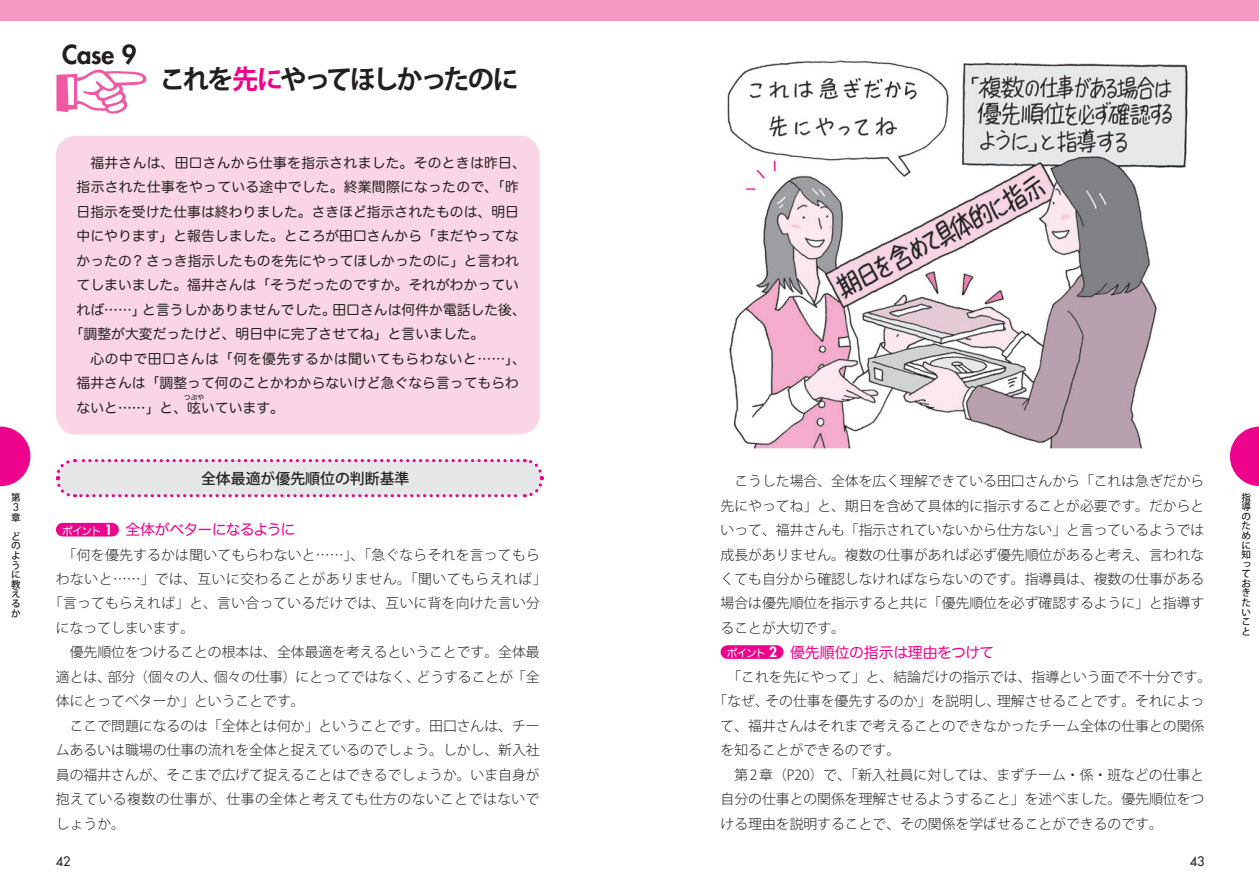
<style>
.page{position:relative;width:1259px;height:892px;background:#fff}
.page>*{position:absolute;margin:0;border:0;box-sizing:border-box;transform-origin:0 0}
.t1{font:700 26.55px "Koz Go Pro";letter-spacing:-.08em;color:#231f20}
.t2{font:800 25.5px "Futura";color:#231f20}
.t3{font:14.85px "Hira Maru Pro W4";letter-spacing:-.025em;color:#ed028c}
.t4{font:14.85px "Hira Maru Pro W4";letter-spacing:-.06em;color:#ed028c}
.t5{font:500 14.85px "Koz Go Pro";color:#231f20}
.t6{font:300 13.8px/24.5px "Koz Go Pro";color:#231f20;text-align:justify}
.t7{font:13.8px "Hira Maru Pro W4";color:#231f20}
.t8{font:13.8px "Hira Maru Pro W4";letter-spacing:.02em;color:#231f20}
.t9{font:300 13.8px "Koz Go Pro";letter-spacing:.035em;color:#231f20}
.t10{font:300 13.8px "Koz Go Pro";letter-spacing:.03em;color:#231f20}
.t11{font:13.8px "Hira Maru Pro W4";letter-spacing:.04em;color:#231f20}
.t12{font:12.75px "Futura";color:#231f20}
.t13{font:10.65px "Hira Maru Pro W4";letter-spacing:-.12em;color:#fff}
.t14{font:10.5px "Futura";color:#231f20}
.t15{font:500 9.6px/9.6px "Koz Go Pro";color:#231f20}
.t16{font:6.9px "Hira Maru Pro W4";color:#231f20}
.s1{color:#ed028c}
.s2{font-family:"Hira Min DS W3"}
.s3{font-family:"Futura";font-weight:800;font-size:13.8px}
</style>
<div class="page">
<svg style="left:0;top:426px;width:30px;height:60px"></svg>
<svg style="left:1229px;top:426px;width:29px;height:60px"></svg>
<div style="left:0;top:0;width:630px;height:21px;background:#f499c2"></div>
<div style="left:630px;top:0;width:628px;height:21px;background:#f499c2"></div>
<div style="left:56px;top:136px;width:484px;height:298px;background:#fad5e5;border-radius:21px"></div>
<svg style="left:55px;top:459px;width:489px;height:39px;background:#e8dae5"></svg>
<div style="left:63px;top:522px;width:49px;height:14px;background:#ed028c"></div>
<div style="left:727px;top:645px;width:49px;height:13px;background:#ed028c"></div>
<svg style="left:56px;top:70px;width:90px;height:44px"></svg>
<img style="left:727px;top:60px;width:461px;height:389px">
<p class="t15" style="left:11px;top:492px;width:11px">第</p>
<p class="t14" style="left:13px;top:500px;width:7px">3</p>
<p class="t15" style="left:11px;top:508px;width:11px;line-height:19.2px">章ど</p>
<p class="t15" style="left:11px;top:541px;width:11px">のように教えるか</p>
<h2 class="t2" style="left:62px;top:38px;width:76px">Case 9</h2>
<h1 class="t1" style="left:159px;top:62px;width:361px">これを<span class="s1">先に</span>やってほしかったのに</h1>
<p class="t8" style="left:90px;top:151px;width:437px">福井さんは、田口さんから仕事を指示されました。そのときは昨日、</p>
<p class="t8" style="left:77px;top:175px;width:444px">指示された仕事をやっている途中でした。終業間際になったので、「昨</p>
<p class="t7" style="left:77px;top:200px;width:444px">日指示を受けた仕事は終わりました。さきほど指示されたものは、明日</p>
<p class="t7" style="left:77px;top:224px;width:444px">中にやります」と報告しました。ところが田口さんから「まだやってな</p>
<p class="t7" style="left:77px;top:248px;width:444px">かったの? さっき指示したものを先にやってほしかったのに」と言われ</p>
<p class="t7" style="left:77px;top:273px;width:444px">てしまいました。福井さんは「そうだったのですか。それがわかってい</p>
<p class="t7" style="left:77px;top:297px;width:451px">れば…<span class="s2">…</span>」と言うしかありませんでした。田口さんは何件か電話した後、</p>
<p class="t7" style="left:70px;top:322px;width:416px">「調整が大変だったけど、明日中に完了させてね」と言いました。</p>
<p class="t11" style="left:90px;top:346px;width:437px">心の中で田口さんは「何を優先するかは聞いてもらわないと<span class="s2">……</span>」、</p>
<p class="t7" style="left:77px;top:371px;width:444px">福井さんは「調整って何のことかわからないけど急ぐなら言ってもらわ</p>
<p class="t7" style="left:77px;top:395px;width:209px">ないと……」と、呟いています。</p>
<p class="t16" style="left:184px;top:391px;width:22px">つぶや</p>
<p class="t5" style="left:201px;top:468px;width:210px">全体最適が優先順位の判断基準</p>
<p class="t4" style="left:56px;top:516px;width:241px">　　　　 全体がベターになるように</p>
<p class="t6" style="left:63px;top:542px;width:478px">「何を優先するかは聞いてもらわないと……」、「急ぐならそれを言ってもら</p>
<p class="t9" style="left:56px;top:569px;width:492px">わないと……」では、互いに交わることがありません。「聞いてもらえれば」</p>
<p class="t6" style="left:49px;top:591px;width:492px">「言ってもらえれば」と、言い合っているだけでは、互いに背を向けた言い分</p>
<p class="t6" style="left:56px;top:615px;width:140px">になってしまいます。</p>
<p class="t6" style="left:70px;top:640px;width:471px">優先順位をつけることの根本は、全体最適を考えるということです。全体最</p>
<p class="t6" style="left:56px;top:664px;width:485px">適とは、部分（個々の人、個々の仕事）にとってではなく、どうすることが「全</p>
<p class="t6" style="left:56px;top:688px;width:250px">体にとってベターか」ということです。</p>
<p class="t6" style="left:70px;top:713px;width:471px">ここで問題になるのは「全体とは何か」ということです。田口さんは、チー</p>
<p class="t6" style="left:56px;top:737px;width:485px">ムあるいは職場の仕事の流れを全体と捉えているのでしょう。しかし、新入社</p>
<p class="t6" style="left:56px;top:762px;width:485px">員の福井さんが、そこまで広げて捉えることはできるでしょうか。いま自身が</p>
<p class="t10" style="left:56px;top:789px;width:485px">抱えている複数の仕事が、仕事の全体と考えても仕方のないことではないで</p>
<p class="t6" style="left:56px;top:811px;width:71px">しょうか。</p>
<p class="t13" style="left:62px;top:521px;width:52px">ポイント <span class="s3">1</span></p>
<p class="t6" style="left:720px;top:468px;width:485px;text-indent:14px">こうした場合、全体を広く理解できている田口さんから「これは急ぎだから先にやってね」と、期日を含めて具体的に指示することが必要です。だからといって、福井さんも「指示されていないから仕方ない」と言っているようでは成長がありません。複数の仕事があれば必ず優先順位があると考え、言われなくても自分から確認しなければならないのです。指導員は、複数の仕事がある場合は優先順位を指示すると共に「優先順位を必ず確認するように」と指導することが大切です。</p>
<p class="t3" style="left:720px;top:639px;width:275px">　　　　 優先順位の指示は理由をつけて</p>
<p class="t6" style="left:727px;top:664px;width:485px">「これを先にやって」と、結論だけの指示では、指導という面で不十分です。</p>
<p class="t6" style="left:713px;top:688px;width:492px">「なぜ、その仕事を優先するのか」を説明し、理解させることです。それによっ</p>
<p class="t6" style="left:720px;top:713px;width:485px">て、福井さんはそれまで考えることのできなかったチーム全体の仕事との関係</p>
<p class="t6" style="left:720px;top:737px;width:181px">を知ることができるのです。</p>
<p class="t6" style="left:734px;top:762px;width:471px">第 2章（P20）で、「新入社員に対しては、まずチーム・係・班などの仕事と</p>
<p class="t6" style="left:720px;top:786px;width:485px">自分の仕事との関係を理解させるようすること」を述べました。優先順位をつ</p>
<p class="t6" style="left:720px;top:811px;width:444px">ける理由を説明することで、その関係を学ばせることができるのです。</p>
<p class="t13" style="left:726px;top:643px;width:52px">ポイント <span class="s3">2</span></p>
<p class="t12" style="left:56px;top:852px;width:16px">42</p>
<p class="t12" style="left:1189px;top:852px;width:16px">43</p>
<p class="t15" style="left:1241px;top:492px;width:11px">指導のために知っておきたいこと</p>
</div>
